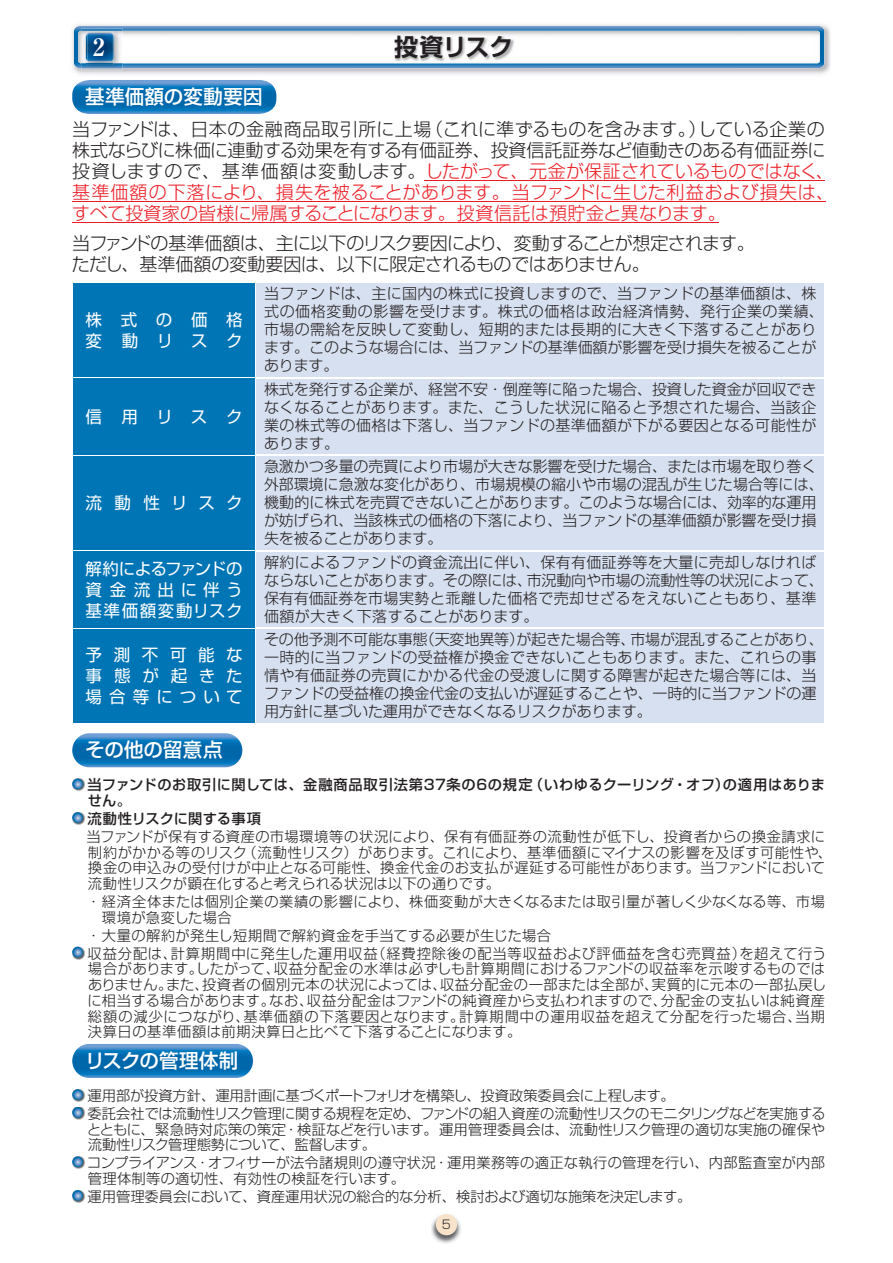
<style>
.page{position:relative;width:893px;height:1263px;background:#fff}
.page>*{position:absolute;margin:0;border:0;box-sizing:border-box;transform-origin:0 0}
.t1{font:24px "Shin Go Pro De Bold 90 pv RKSJ H";letter-spacing:-.015em;color:#231f20}
.t2{font:23.85px "Ryumin Pro Bold 90 pv RKSJ H";color:#fff}
.t3{font:19.5px "Shin Go Pro Medium 90 pv RKSJ H";letter-spacing:.01em;color:#fff}
.t4{font:18px/21px "Shin Go Pro Light 90 pv RKSJ H";letter-spacing:-.005em;color:#231f20}
.t5{font:18px/21px "Shin Go Pro Light 90 pv RKSJ H";letter-spacing:-.035em;color:#231f20}
.t6{font:16.5px/21px "Shin Go Pro Regular 90 pv RKSJ H";letter-spacing:.46em;color:#fff;text-align:justify}
.t7{font:16.5px/21px "Shin Go Pro Regular 90 pv RKSJ H";letter-spacing:1.135em;color:#fff}
.t8{font:15px/18px "Shin Go Pro Light 90 pv RKSJ H";letter-spacing:.01em;color:#231f20}
.t9{font:14.25px/15.8px "Shin Go Pro Light 90 pv RKSJ H";letter-spacing:.015em;color:#231f20}
.t10{font:14.25px/17.9px "Shin Go Pro Light 90 pv RKSJ H";letter-spacing:-.025em;color:#231f20}
.t11{font:14.25px/17.9px "Shin Go Pro Light 90 pv RKSJ H";letter-spacing:.04em;color:#231f20}
.t12{font:14.25px/15.8px "Shin Go Pro Medium 90 pv RKSJ H";letter-spacing:.03em;color:#231f20}
.t13{font:12px "Shin Go Pro Light 90 pv RKSJ H";color:#231f20}
.s1{color:#ed1c24}
</style>
<div class="page">
<img style="left:431px;top:1214px;width:30px;height:29px">
<div style="left:436px;top:1214px;width:21px;height:21px;background:#f8e3ca;border-radius:50%"></div>
<hr style="left:424px;top:180px;width:401px;height:1px;background:#ed1c24">
<hr style="left:72px;top:201px;width:753px;height:1px;background:#ed1c24">
<hr style="left:72px;top:222px;width:646px;height:1px;background:#ed1c24">
<div style="left:73px;top:282px;width:183px;height:96px;background:#0075b5"></div>
<div style="left:256px;top:283px;width:568px;height:171px;background:#d7e0f0"></div>
<div style="left:73px;top:378px;width:183px;height:173px;background:#0075b5"></div>
<div style="left:256px;top:455px;width:569px;height:96px;background:#d7e0f0"></div>
<div style="left:73px;top:551px;width:183px;height:77px;background:#0075b5"></div>
<div style="left:256px;top:552px;width:568px;height:171px;background:#d7e0f0"></div>
<div style="left:73px;top:628px;width:183px;height:96px;background:#0075b5"></div>
<hr style="left:256px;top:454px;width:569px;height:2px;background:#fff">
<hr style="left:824px;top:456px;width:1px;height:94px;background:#fff">
<hr style="left:256px;top:550px;width:569px;height:1px;background:#fff">
<hr style="left:256px;top:627px;width:569px;height:2px;background:#fff">
<hr style="left:256px;top:377px;width:569px;height:1px;background:#fff">
<hr style="left:72px;top:282px;width:184px;height:1px;background:#fff">
<hr style="left:255px;top:282px;width:1px;height:95px;background:#fff">
<hr style="left:72px;top:377px;width:184px;height:1px;background:#fff">
<hr style="left:255px;top:378px;width:1px;height:77px;background:#fff">
<hr style="left:72px;top:455px;width:184px;height:1px;background:#fff">
<hr style="left:255px;top:455px;width:1px;height:95px;background:#fff">
<hr style="left:72px;top:550px;width:184px;height:1px;background:#fff">
<hr style="left:255px;top:551px;width:1px;height:77px;background:#fff">
<hr style="left:72px;top:628px;width:184px;height:1px;background:#fff">
<hr style="left:255px;top:628px;width:1px;height:95px;background:#fff">
<hr style="left:72px;top:723px;width:184px;height:1px;background:#fff">
<svg style="left:72px;top:733px;width:170px;height:34px;background:#1777b9"></svg>
<svg style="left:72px;top:779px;width:13px;height:12px"></svg>
<svg style="left:72px;top:812px;width:13px;height:13px"></svg>
<svg style="left:72px;top:947px;width:13px;height:12px"></svg>
<svg style="left:72px;top:1044px;width:181px;height:34px;background:#1676b8"></svg>
<svg style="left:72px;top:1089px;width:13px;height:31px"></svg>
<svg style="left:72px;top:1156px;width:13px;height:13px"></svg>
<svg style="left:72px;top:1190px;width:13px;height:13px"></svg>
<svg style="left:72px;top:80px;width:204px;height:34px;background:#1c7aba"></svg>
<img style="left:72px;top:24px;width:758px;height:51px">
<img style="left:81px;top:68px;width:42px;height:2px">
<svg style="left:74px;top:26px;width:750px;height:42px"></svg>
<img style="left:87px;top:31px;width:26px;height:34px">
<img style="left:87px;top:33px;width:26px;height:28px">
<img style="left:395px;top:35px;width:119px;height:27px">
<h2 class="t2" style="left:93px;top:38px;width:13px">2</h2>
<h1 class="t1" style="left:394px;top:38px;width:120px">投資リスク</h1>
<h3 class="t3" style="left:85px;top:89px;width:179px">基準価額の変動要因</h3>
<p class="t4" style="left:72px;top:121px;width:763px">当ファンドは、日本の金融商品取引所に上場（これに準ずるものを含みます。）している企業の株式ならびに株価に連動する効果を有する有価証券、投資信託証券など値動きのある有価証券に投資しますので、基準価額は変動します。<span class="s1">したがって、元金が保証されているものではなく、基準価額の下落により、損失を被ることがあります。当ファンドに生じた利益および損失は、すべて投資家の皆様に帰属することになります。投資信託は預貯金と異なります。</span></p>
<p class="t5" style="left:72px;top:235px;width:684px">当ファンドの基準価額は、主に以下のリスク要因により、変動することが想定されます。ただし、基準価額の変動要因は、以下に限定されるものではありません。</p>
<p class="t7" style="left:85px;top:311px;width:159px">株式の価格変動リスク</p>
<p class="t8" style="left:264px;top:287px;width:561px">当ファンドは、主に国内の株式に投資しますので、当ファンドの基準価額は、株式の価格変動の影響を受けます。株式の価格は政治経済情勢、発行企業の業績、市場の需給を反映して変動し、短期的または長期的に大きく下落することがあります。このような場合には、当ファンドの基準価額が影響を受け損失を被ることがあります。</p>
<p class="t6" style="left:85px;top:408px;width:159px">信用リスク</p>
<p class="t6" style="left:85px;top:495px;width:159px">流動性リスク</p>
<p class="t8" style="left:264px;top:382px;width:554px;text-align:justify">株式を発行する企業が、経営不安・倒産等に陥った場合、投資した資金が回収できなくなることがあります。また、こうした状況に陥ると予想された場合、当該企業の株式等の価格は下落し、当ファンドの基準価額が下がる要因となる可能性があります。</p>
<p class="t8" style="left:264px;top:460px;width:561px">急激かつ多量の売買により市場が大きな影響を受けた場合、または市場を取り巻く外部環境に急激な変化があり、市場規模の縮小や市場の混乱が生じた場合等には、機動的に株式を売買できないことがあります。このような場合には、効率的な運用が妨げられ、当該株式の価格の下落により、当ファンドの基準価額が影響を受け損失を被ることがあります。</p>
<p class="t6" style="left:85px;top:560px;width:159px">解約によるファンドの資金流出に伴う基準価額変動リスク</p>
<p class="t8" style="left:264px;top:555px;width:561px">解約によるファンドの資金流出に伴い、保有有価証券等を大量に売却しなければならないことがあります。その際には、市況動向や市場の流動性等の状況によって、保有有価証券を市場実勢と乖離した価格で売却せざるをえないこともあり、基準価額が大きく下落することがあります。</p>
<p class="t6" style="left:85px;top:647px;width:159px">予測不可能な事態が起きた場合等について</p>
<p class="t8" style="left:264px;top:633px;width:561px">その他予測不可能な事態（天変地異等）が起きた場合等、市場が混乱することがあり、一時的に当ファンドの受益権が換金できないこともあります。また、これらの事情や有価証券の売買にかかる代金の受渡しに関する障害が起きた場合等には、当ファンドの受益権の換金代金の支払いが遅延することや、一時的に当ファンドの運用方針に基づいた運用ができなくなるリスクがあります。</p>
<h3 class="t3" style="left:85px;top:742px;width:139px">その他の留意点</h3>
<p class="t12" style="left:88px;top:779px;width:739px">当ファンドのお取引に関しては、金融商品取引法第37条の6の規定（いわゆるクーリング・オフ）の適用はありません。</p>
<p class="t12" style="left:88px;top:813px;width:175px">流動性リスクに関する事項</p>
<p class="t9" style="left:86px;top:831px;width:747px">当ファンドが保有する資産の市場環境等の状況により、保有有価証券の流動性が低下し、投資者からの換金請求に制約がかかる等のリスク（流動性リスク）があります。これにより、基準価額にマイナスの影響を及ぼす可能性や、換金の申込みの受付けが中止となる可能性、換金代金のお支払が遅延する可能性があります。当ファンドにおいて流動性リスクが顕在化すると考えられる状況は以下の通りです。</p>
<p class="t9" style="left:102px;top:896px;width:724px;text-indent:-30px">　・ 経済全体または個別企業の業績の影響により、株価変動が大きくなるまたは取引量が著しく少なくなる等、市場環境が急変した場合</p>
<p class="t11" style="left:88px;top:928px;width:740px;text-indent:-15px">　・ 大量の解約が発生し短期間で解約資金を手当てする必要が生じた場合<br>収益分配は、計算期間中に発生した運用収益（経費控除後の配当等収益および評価益を含む売買益）を超えて行う</p>
<p class="t9" style="left:87px;top:963px;width:740px;text-align:justify">場合があります。したがって、収益分配金の水準は必ずしも計算期間におけるファンドの収益率を示唆するものではありません。また、投資者の個別元本の状況によっては、収益分配金の一部または全部が、実質的に元本の一部払戻しに相当する場合があります。なお、収益分配金はファンドの純資産から支払われますので、分配金の支払いは純資産総額の減少につながり、基準価額の下落要因となります。計算期間中の運用収益を超えて分配を行った場合、当期決算日の基準価額は前期決算日と比べて下落することになります。</p>
<h3 class="t3" style="left:85px;top:1053px;width:155px">リスクの管理体制</h3>
<p class="t10" style="left:88px;top:1089px;width:739px">運用部が投資方針、運用計画に基づくポートフォリオを構築し、投資政策委員会に上程します。<br>委託会社では流動性リスク管理に関する規程を定め、ファンドの組入資産の流動性リスクのモニタリングなどを実施する</p>
<p class="t9" style="left:87px;top:1123px;width:739px">とともに、緊急時対応策の策定・検証などを行います。運用管理委員会は、流動性リスク管理の適切な実施の確保や流動性リスク管理態勢について、監督します。</p>
<p class="t9" style="left:87px;top:1157px;width:739px">コンプライアンス・オフィサーが法令諸規則の遵守状況・運用業務等の適正な執行の管理を行い、内部監査室が内部管理体制等の適切性、有効性の検証を行います。</p>
<p class="t9" style="left:88px;top:1191px;width:605px">運用管理委員会において、資産運用状況の総合的な分析、検討および適切な施策を決定します。</p>
<p class="t13" style="left:442px;top:1220px;width:11px">5</p>
</div>
